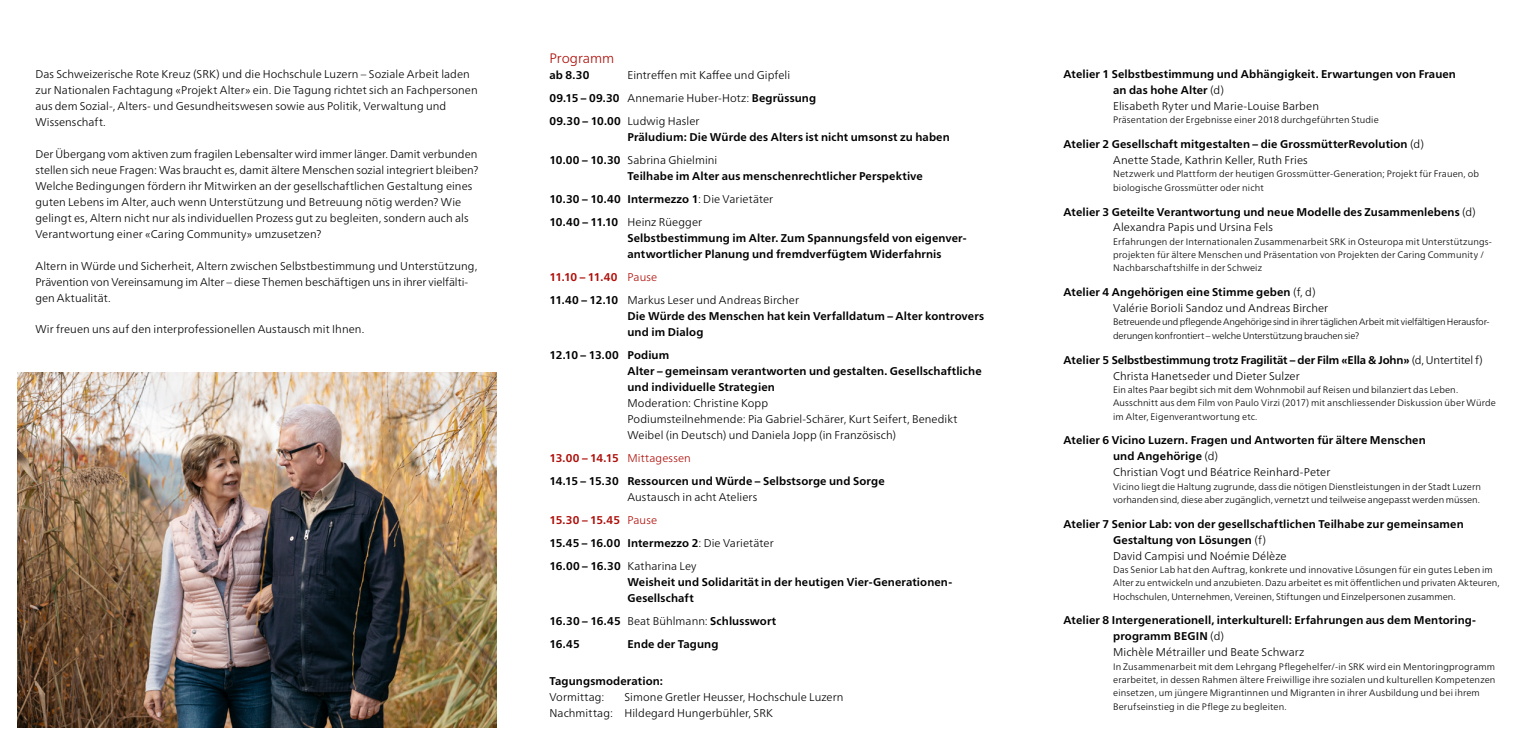
<style>
.page{position:relative;width:1535px;height:745px;background:#fff}
.page>*{position:absolute;margin:0;border:0;box-sizing:border-box;transform-origin:0 0}
.UT_rot{font:300 13.75px "Frutiger Neue LTW1 G";letter-spacing:-.005em;color:#ae0f0a}
.GT{font:300 11.25px/16px "Frutiger Neue LTW1 G";letter-spacing:.005em;color:#000}
.Programm{font:700 11.25px/16px "Frutiger Neue LTW1 G";letter-spacing:.01em;color:#000}
.Atelier{font:700 11.25px/16px "Frutiger Neue LTW1 G";letter-spacing:.01em;color:#000}
.Programm-2{font:300 11.25px/16px "Frutiger Neue LTW1 G";letter-spacing:.01em;color:#000}
.Atelier-2{font:700 11.25px/16px "Frutiger Neue LTW1 G";letter-spacing:-.01em;color:#000}
.Atelier-3{font:300 11.25px/16px "Frutiger Neue LTW1 G";letter-spacing:.01em;color:#000}
.Programm-3{font:700 11.25px "Frutiger Neue LTW1 G";letter-spacing:-.04em;color:#ae0f0a}
.GT-2{font:700 11.25px "Frutiger Neue LTW1 G";letter-spacing:.01em;color:#000}
.Atelier_descrip{font:300 9.38px/13.2px "Frutiger Neue LTW1 G";letter-spacing:.01em;color:#000}
.Atelier_descrip-2{font:300 9.38px/13.2px "Frutiger Neue LTW1 G";letter-spacing:-.015em;color:#000}
.s1{font-weight:300}
.s2{font-weight:700}
</style>
<div class="page">
<img style="left:18px;top:372px;width:478px;height:354px">
<p class="GT" style="left:35px;top:66px;width:444px">Das Schweizerische Rote Kreuz (SRK) und die Hochschule Luzern – Soziale Arbeit laden zur Nationalen Fachtagung «Projekt Alter» ein. Die Tagung richtet sich an Fachpersonen aus dem Sozial-, Alters- und Gesundheitswesen sowie aus Politik, Verwaltung und Wissenschaft.</p>
<p class="GT" style="left:35px;top:146px;width:444px">Der Übergang vom aktiven zum fragilen Lebensalter wird immer länger. Damit verbunden stellen sich neue Fragen: Was braucht es, damit ältere Menschen sozial integriert bleiben?<br>Welche Bedingungen fördern ihr Mitwirken an der gesellschaftlichen Gestaltung eines guten Lebens im Alter, auch wenn Unterstützung und Betreuung nötig werden? Wie gelingt es, Altern nicht nur als individuellen Prozess gut zu begleiten, sondern auch als Verantwortung einer «Caring Community» umzusetzen?</p>
<p class="GT" style="left:35px;top:257px;width:443px">Altern in Würde und Sicherheit, Altern zwischen Selbstbestimmung und Unterstützung,<br>Prävention von Vereinsamung im Alter – diese Themen beschäftigen uns in ihrer vielfälti&shy;gen Aktualität.</p>
<p class="GT" style="left:35px;top:321px;width:330px">Wir freuen uns auf den interprofessionellen Austausch mit Ihnen.</p>
<p class="UT_rot" style="left:549px;top:50px;width:66px">Programm</p>
<p class="Programm" style="left:549px;top:67px;width:42px">ab 8.30</p>
<p class="Programm-2" style="left:627px;top:67px;width:164px">Eintreffen mit Kaffee und Gipfeli</p>
<p class="Programm" style="left:549px;top:90px;width:268px">09.15 – 09.30 <span class="s1">Annemarie Huber-Hotz:</span> Begrüssung</p>
<p class="Programm" style="left:627px;top:113px;width:324px;text-indent:-78px">09.30 – 10.00 <span class="s1">Ludwig Hasler<br></span>Präludium: Die Würde des Alters ist nicht umsonst zu haben</p>
<p class="Programm" style="left:627px;top:152px;width:297px;text-indent:-78px">10.00 – 10.30 <span class="s1">Sabrina Ghielmini<br></span>Teilhabe im Alter aus menschenrechtlicher Perspektive</p>
<p class="Programm" style="left:549px;top:191px;width:225px">10.30 – 10.40 Intermezzo 1<span class="s1">: Die Varietäter</span></p>
<p class="Programm" style="left:627px;top:214px;width:340px;text-indent:-78px">10.40 – 11.10 <span class="s1">Heinz Rüegger<br></span>Selbstbestimmung im Alter. Zum Spannungsfeld von eigenver&shy;antwortlicher Planung und fremdverfügtem Widerfahrnis</p>
<p class="Programm-3" style="left:549px;top:270px;width:109px">11.10 – 11.40 <span class="s1">Pause</span></p>
<p class="Programm" style="left:627px;top:292px;width:358px;text-indent:-78px">11.40 – 12.10 <span class="s1">Markus Leser und Andreas Bircher<br></span>Die Würde des Menschen hat kein Verfalldatum – Alter kontrovers und im Dialog</p>
<p class="Programm-2" style="left:627px;top:347px;width:356px;text-indent:-78px"><span class="s2">12.10 – 13.00 Podium<br>Alter – gemeinsam verantworten und gestalten. Gesellschaftliche und individuelle Strategien<br></span>Moderation: Christine Kopp<br>Podiumsteilnehmende: Pia Gabriel-Schärer, Kurt Seifert, Benedikt Weibel (in Deutsch) und Daniela Jopp (in Französisch)</p>
<p class="Programm-3" style="left:549px;top:451px;width:143px">13.00 – 14.15 <span class="s1">Mittagessen</span></p>
<p class="Programm" style="left:627px;top:472px;width:259px;text-indent:-78px">14.15 – 15.30 Ressourcen und Würde – Selbstsorge und Sorge<br><span class="s1">Austausch in acht Ateliers</span></p>
<p class="Programm-3" style="left:549px;top:513px;width:109px">15.30 – 15.45 <span class="s1">Pause</span></p>
<p class="Programm" style="left:549px;top:534px;width:226px">15.45 – 16.00 Intermezzo 2<span class="s1">: Die Varietäter</span></p>
<p class="Programm" style="left:627px;top:557px;width:326px;text-indent:-78px">16.00 – 16.30 <span class="s1">Katharina Ley<br></span>Weisheit und Solidarität in der heutigen Vier-Generationen-<br>Gesellschaft</p>
<p class="Programm" style="left:549px;top:612px;width:228px">16.30 – 16.45 <span class="s1">Beat Bühlmann:</span> Schlusswort</p>
<p class="Programm" style="left:549px;top:635px;width:32px">16.45</p>
<p class="Programm" style="left:627px;top:635px;width:93px">Ende der Tagung</p>
<p class="GT-2" style="left:549px;top:673px;width:115px">Tagungsmoderation:</p>
<p class="GT" style="left:549px;top:688px;width:57px">Vormittag:</p>
<p class="GT" style="left:624px;top:688px;width:220px">Simone Gretler Heusser, Hochschule Luzern</p>
<p class="GT" style="left:549px;top:704px;width:225px">Nachmittag: Hildegard Hungerbühler, SRK</p>
<p class="Atelier" style="left:1113px;top:66px;width:344px;text-indent:-50px">Atelier 1 Selbstbestimmung und Abhängigkeit. Erwartungen von Frauen an das hohe Alter <span class="s1">(d)<br>Elisabeth Ryter und Marie-Louise Barben</span></p>
<p class="Atelier_descrip" style="left:1113px;top:113px;width:267px">Präsentation der Ergebnisse einer 2018 durchgeführten Studie</p>
<p class="Atelier" style="left:1113px;top:136px;width:312px;text-indent:-50px">Atelier 2 Gesellschaft mitgestalten – die GrossmütterRevolution <span class="s1">(d)<br>Anette Stade, Kathrin Keller, Ruth Fries</span></p>
<p class="Atelier_descrip" style="left:1113px;top:167px;width:367px">Netzwerk und Plattform der heutigen Grossmütter-Generation; Projekt für Frauen, ob biologische Grossmütter oder nicht</p>
<p class="Atelier" style="left:1113px;top:203px;width:364px;text-indent:-50px">Atelier 3 Geteilte Verantwortung und neue Modelle des Zusammenlebens <span class="s1">(d)<br>Alexandra Papis und Ursina Fels</span></p>
<p class="Atelier_descrip" style="left:1113px;top:235px;width:380px">Erfahrungen der Internationalen Zusammenarbeit SRK in Osteuropa mit Unterstützungs&shy;projekten für ältere Menschen und Präsentation von Projekten der Caring Community /<br>Nachbarschaftshilfe in der Schweiz</p>
<p class="Atelier-3" style="left:1113px;top:284px;width:217px;text-indent:-50px"><span class="s2">Atelier 4 Angehörigen eine Stimme geben</span> (f, d)<br>Valérie Borioli Sandoz und Andreas Bircher</p>
<p class="Atelier_descrip-2" style="left:1113px;top:315px;width:378px">Betreuende und pflegende Angehörige sind in ihrer täglichen Arbeit mit vielfältigen Herausfor&shy;derungen konfrontiert – welche Unterstützung brauchen sie?</p>
<p class="Atelier-2" style="left:1113px;top:351px;width:371px;text-indent:-50px">Atelier 5 Selbstbestimmung trotz Fragilität – der Film «Ella &amp; John» <span class="s1">(d, Untertitel f)<br>Christa Hanetseder und Dieter Sulzer</span></p>
<p class="Atelier_descrip" style="left:1113px;top:382px;width:384px">Ein altes Paar begibt sich mit dem Wohnmobil auf Reisen und bilanziert das Leben.<br>Ausschnitt aus dem Film von Paulo Virzi (2017) mit anschliessender Diskussion über Würde im Alter, Eigenverantwortung etc.</p>
<p class="Atelier" style="left:1113px;top:432px;width:314px;text-indent:-50px">Atelier 6 Vicino Luzern. Fragen und Antworten für ältere Menschen und Angehörige <span class="s1">(d)<br>Christian Vogt und Béatrice Reinhard-Peter</span></p>
<p class="Atelier_descrip" style="left:1113px;top:479px;width:369px">Vicino liegt die Haltung zugrunde, dass die nötigen Dienstleistungen in der Stadt Luzern vorhanden sind, diese aber zugänglich, vernetzt und teilweise angepasst werden müssen.</p>
<p class="Atelier" style="left:1113px;top:515px;width:352px;text-indent:-50px">Atelier 7 Senior Lab: von der gesellschaftlichen Teilhabe zur gemeinsamen<br>Gestaltung von Lösungen <span class="s1">(f)<br>David Campisi und Noémie Délèze</span></p>
<p class="Atelier_descrip" style="left:1113px;top:562px;width:388px">Das Senior Lab hat den Auftrag, konkrete und innovative Lösungen für ein gutes Leben im<br>Alter zu entwickeln und anzubieten. Dazu arbeitet es mit öffentlichen und privaten Akteuren,<br>Hochschulen, Unternehmen, Vereinen, Stiftungen und Einzelpersonen zusammen.</p>
<p class="Atelier" style="left:1113px;top:612px;width:364px;text-indent:-50px">Atelier 8 Intergenerationell, interkulturell: Erfahrungen aus dem Mentoring&shy;programm BEGIN <span class="s1">(d)<br>Michèle Métrailler und Beate Schwarz</span></p>
<p class="Atelier_descrip" style="left:1113px;top:659px;width:384px">In Zusammenarbeit mit dem Lehrgang Pflegehelfer/-in SRK wird ein Mentoringprogramm erarbeitet, in dessen Rahmen ältere Freiwillige ihre sozialen und kulturellen Kompetenzen einsetzen, um jüngere Migrantinnen und Migranten in ihrer Ausbildung und bei ihrem Berufseinstieg in die Pflege zu begleiten.</p>
</div>
